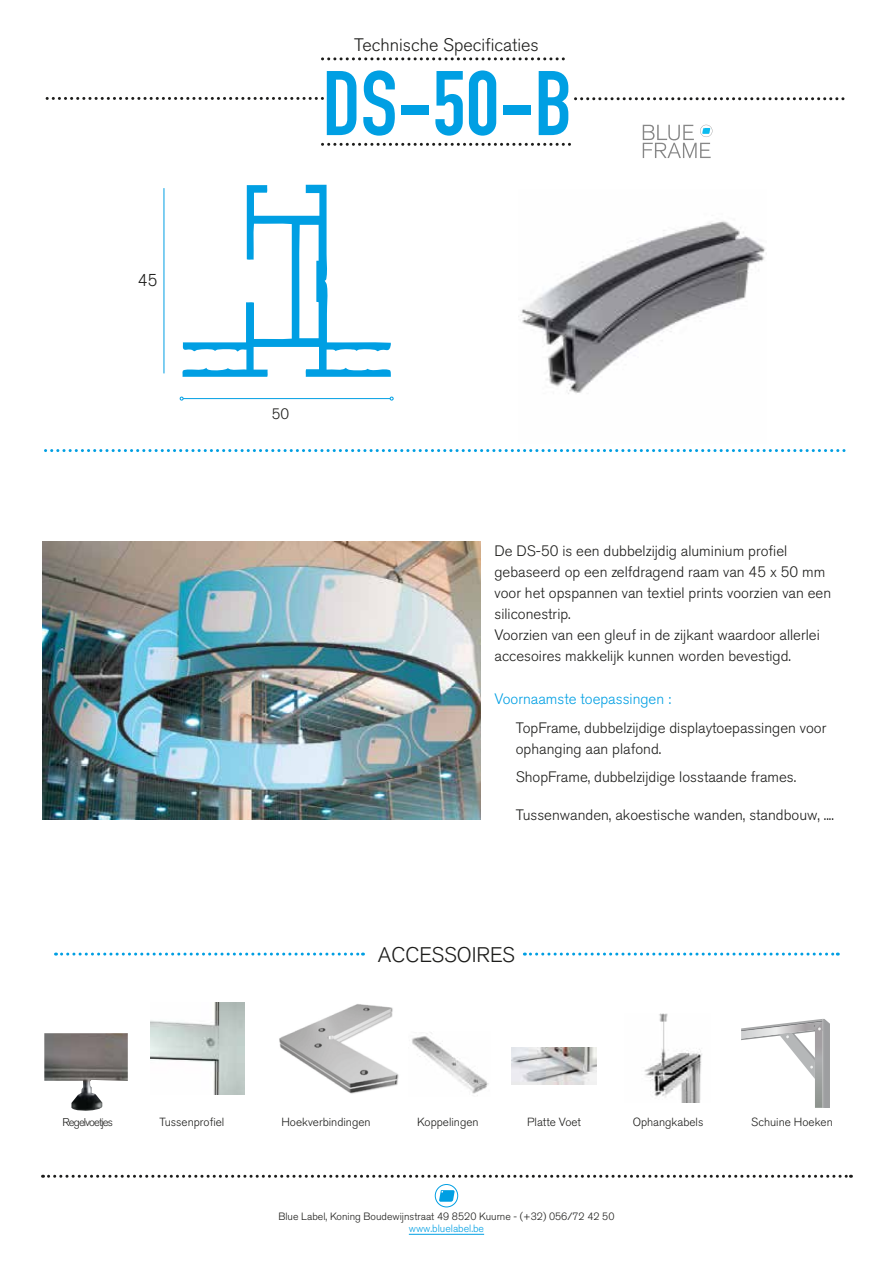
<style>
.page{position:relative;width:893px;height:1263px;background:#fff}
.page>*{position:absolute;margin:0;border:0;box-sizing:border-box;transform-origin:0 0}
.t1{font:90px "DIN Engschrift Std";color:#009fe3}
.t2{font:300 21px "Akzidenz Grotesk BQ";color:#1d1d1b}
.t3{font:300 18px "Akzidenz Grotesk BQ";color:#1d1d1b}
.t4{font:300 17.1px "Akzidenz Grotesk BQ";color:#1d1d1b}
.t5{font:300 15px/21px "Akzidenz Grotesk BQ";color:#1d1d1b}
.t6{font:300 15px "Akzidenz Grotesk BQ";color:#009fe3}
.t7{font:300 11.7px "Akzidenz Grotesk BQ";color:#1d1d1b}
.t8{font:300 11.25px "Akzidenz Grotesk BQ";letter-spacing:-.08em;color:#1d1d1b}
.t9{font:300 10.5px "Akzidenz Grotesk BQ";color:#1d1d1b}
.t10{font:300 10.5px "Akzidenz Grotesk BQ";color:#009fe3}
</style>
<div class="page">
<img style="left:279px;top:1004px;width:120px;height:90px">
<svg style="left:43px;top:1175px;width:808px;height:3px"></svg>
<div style="left:435px;top:1184px;width:23px;height:23px;border:1px solid #009fe3;border-radius:50%"></div>
<svg style="left:439px;top:1190px;width:16px;height:12px"></svg>
<hr style="left:409px;top:1234px;width:75px;height:1px;background:#009fe3">
<svg style="left:322px;top:57px;width:243px;height:3px"></svg>
<svg style="left:322px;top:143px;width:249px;height:3px"></svg>
<svg style="left:46px;top:449px;width:800px;height:3px"></svg>
<svg style="left:46px;top:97px;width:276px;height:3px"></svg>
<svg style="left:574px;top:97px;width:269px;height:3px"></svg>
<svg style="left:56px;top:952px;width:307px;height:3px"></svg>
<svg style="left:524px;top:952px;width:314px;height:3px"></svg>
<hr style="left:164px;top:188px;width:1px;height:185px;background:#009fe3">
<hr style="left:183px;top:398px;width:207px;height:1px;background:#009fe3">
<img style="left:412px;top:1032px;width:77px;height:64px">
<svg style="left:741px;top:1019px;width:89px;height:89px"></svg>
<svg style="left:643px;top:125px;width:69px;height:33px"></svg>
<img style="left:150px;top:1002px;width:95px;height:92px">
<img style="left:511px;top:1047px;width:85px;height:38px">
<img style="left:644px;top:1013px;width:58px;height:90px">
<img style="left:44px;top:1033px;width:84px;height:78px">
<img style="left:521px;top:221px;width:245px;height:173px">
<svg style="left:182px;top:185px;width:209px;height:192px"></svg>
<img style="left:43px;top:541px;width:437px;height:279px">
<p class="t4" style="left:138px;top:270px;width:21px">45</p>
<p class="t3" style="left:354px;top:35px;width:186px">Technische Specificaties</p>
<h1 class="t1" style="left:322px;top:51px;width:252px">DS-50-B</h1>
<p class="t5" style="left:272px;top:404px;width:19px">50</p>
<p class="t5" style="left:494px;top:540px;width:338px">De DS-50 is een dubbelzijdig aluminium profiel gebaseerd op een zelfdragend raam van 45 x 50 mm voor het opspannen van textiel prints voorzien van een siliconestrip.<br>Voorzien van een gleuf in de zijkant waardoor allerlei accesoires makkelijk kunnen worden bevestigd.</p>
<p class="t6" style="left:494px;top:690px;width:178px">Voornaamste toepassingen :</p>
<p class="t5" style="left:516px;top:717px;width:312px">TopFrame, dubbelzijdige displaytoepassingen voor ophanging aan plafond.</p>
<p class="t5" style="left:516px;top:767px;width:282px">ShopFrame, dubbelzijdige losstaande frames.</p>
<p class="t5" style="left:516px;top:804px;width:320px">Tussenwanden, akoestische wanden, standbouw, ....</p>
<h2 class="t2" style="left:378px;top:943px;width:138px">ACCESSOIRES</h2>
<p class="t8" style="left:63px;top:1116px;width:52px">Regelvoetjes</p>
<p class="t7" style="left:159px;top:1115px;width:67px">Tussenprofiel</p>
<p class="t7" style="left:281px;top:1115px;width:91px">Hoekverbindingen</p>
<p class="t7" style="left:417px;top:1115px;width:63px">Koppelingen</p>
<p class="t7" style="left:527px;top:1115px;width:55px">Platte Voet</p>
<p class="t7" style="left:633px;top:1115px;width:72px">Ophangkabels</p>
<p class="t7" style="left:751px;top:1115px;width:83px">Schuine Hoeken</p>
<p class="t9" style="left:278px;top:1211px;width:338px">Blue Label, Koning Boudewijnstraat 49 8520 Kuurne - (+32) 056/72 42 50</p>
<p class="t10" style="left:409px;top:1223px;width:77px">www.bluelabel.be</p>
</div>
